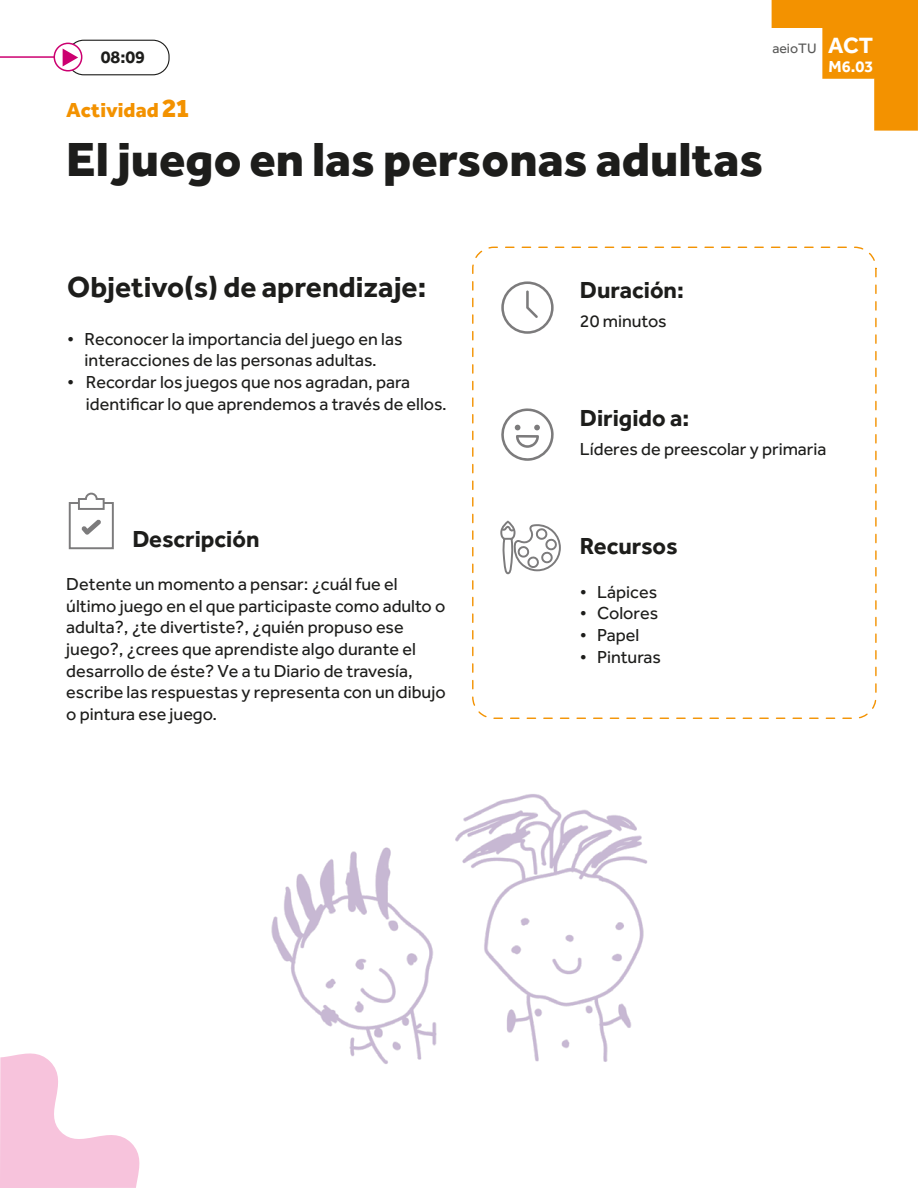
<style>
.page{position:relative;width:918px;height:1188px;background:#fff}
.page>*{position:absolute;margin:0;border:0;box-sizing:border-box;transform-origin:0 0}
.t1{font:800 49.5px "Effra";color:#1d1d1b}
.t2{font:700 30px "Effra";color:#1d1d1b}
.t3{font:700 24px "Effra";color:#1d1d1b}
.t4{font:800 21px "Effra";color:#f39200}
.t5{font:18px/21.6px "Effra";color:#1d1d1b}
.t6{font:700 18px "Effra";color:#1d1d1b}
.t7{font:700 16.5px "Effra";color:#fff}
.t8{font:14.1px "Effra";color:#585857}
.s1{font-size:27px}
.s2{font-weight:700;font-size:22.8px;color:#fff}
</style>
<div class="page">
<svg style="left:0;top:1053px;width:140px;height:135px"></svg>
<svg style="left:772px;top:0;width:146px;height:131px"></svg>
<svg style="left:501px;top:281px;width:53px;height:53px"></svg>
<svg style="left:500px;top:520px;width:61px;height:55px"></svg>
<svg style="left:501px;top:408px;width:53px;height:53px"></svg>
<svg style="left:68px;top:492px;width:46px;height:58px"></svg>
<img style="left:271px;top:794px;width:377px;height:270px">
<div style="left:67px;top:40px;width:103px;height:35px;border:1px solid #1d1d1b;border-radius:16px"></div>
<hr style="left:0;top:56px;width:55px;height:2px;background:#cc0070">
<svg style="left:54px;top:43px;width:28px;height:28px"></svg>
<div style="left:54px;top:43px;width:28px;height:29px;border:2px solid #cc0070;border-radius:50%"></div>
<svg style="left:63px;top:49px;width:15px;height:17px"></svg>
<p class="t6" style="left:101px;top:46px;width:46px">08:09</p>
<p class="t4" style="left:66px;top:97px;width:124px">Actividad <span class="s1">21</span></p>
<h1 class="t1" style="left:66px;top:129px;width:699px">El juego en las personas adultas</h1>
<p class="t8" style="left:772px;top:40px;width:102px">aeioTU <span class="s2">ACT</span></p>
<p class="t7" style="left:829px;top:56px;width:46px">M6.03</p>
<h2 class="t2" style="left:67px;top:269px;width:360px">Objetivo(s) de aprendizaje:</h2>
<p class="t5" style="left:67px;top:328px;width:337px;text-align:center">• Reconocer la importancia del juego en las interacciones de las personas adultas.</p>
<p class="t5" style="left:86px;top:371px;width:362px;text-indent:-19px">• Recordar los juegos que nos agradan, para identificar lo que aprendemos a través de ellos.</p>
<h3 class="t3" style="left:132px;top:524px;width:129px">Descripción</h3>
<p class="t5" style="left:66px;top:573px;width:381px">Detente un momento a pensar: ¿cuál fue el último juego en el que participaste como adulto o adulta?, ¿te divertiste?, ¿quién propuso ese juego?, ¿crees que aprendiste algo durante el desarrollo de éste? Ve a tu Diario de travesía, escribe las respuestas y representa con un dibujo o pintura ese juego.</p>
<h3 class="t3" style="left:580px;top:275px;width:106px">Duración:</h3>
<p class="t5" style="left:580px;top:310px;width:88px">20 minutos</p>
<h3 class="t3" style="left:580px;top:404px;width:111px">Dirigido a:</h3>
<p class="t5" style="left:580px;top:438px;width:248px">Líderes de preescolar y primaria</p>
<h3 class="t3" style="left:580px;top:531px;width:99px">Recursos</h3>
<p class="t5" style="left:580px;top:581px;width:79px">• Lápices</p>
<p class="t5" style="left:580px;top:602px;width:80px">• Colores</p>
<p class="t5" style="left:580px;top:624px;width:61px">• Papel</p>
<p class="t5" style="left:580px;top:646px;width:83px">• Pinturas</p>
</div>
